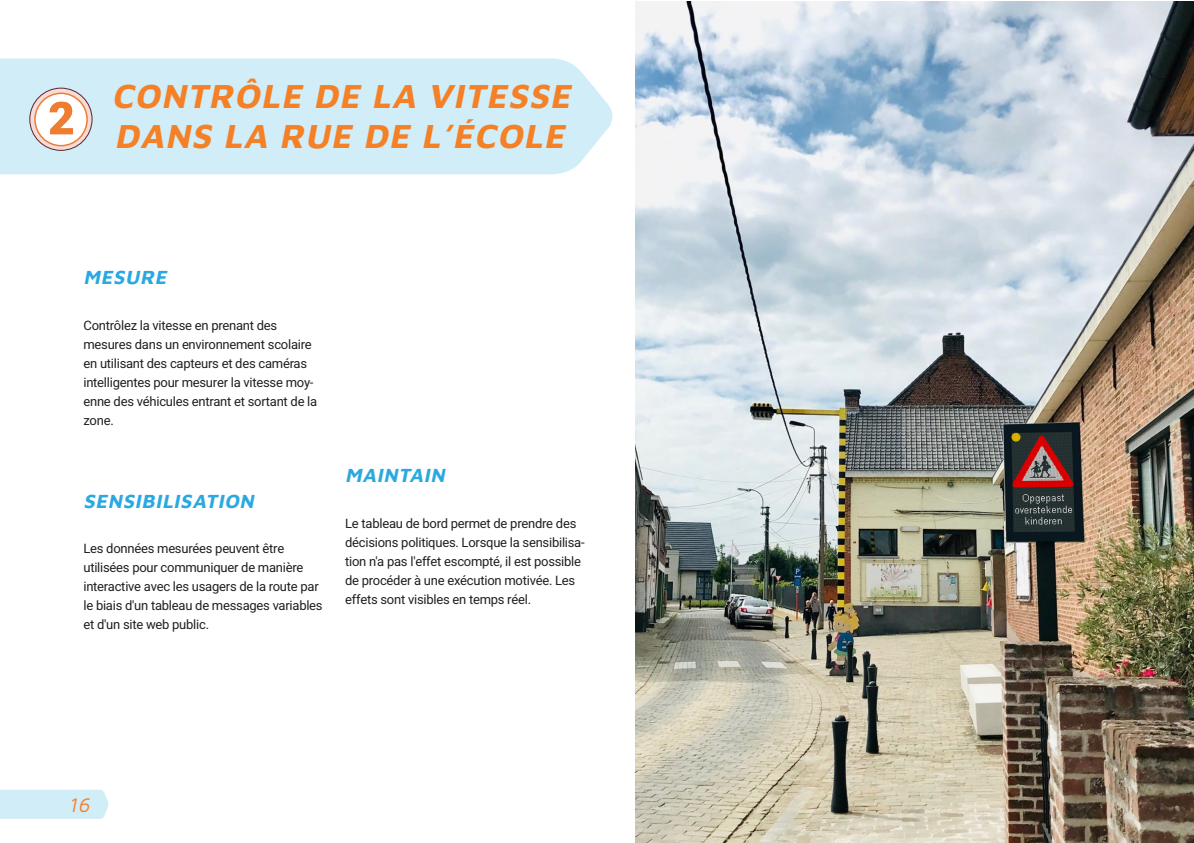
<style>
.page{position:relative;width:1194px;height:843px;background:#fff}
.page>*{position:absolute;margin:0;border:0;box-sizing:border-box;transform-origin:0 0}
.t1{font:italic 34.4px/40.2px "Maven Pro";color:#f58025}
.t2{font:italic 20.2px "Maven Pro";color:#f58025}
.t3{font:italic 19.6px "Maven Pro";color:#2aa9e0}
.t4{font:13px/19px "Heebo";letter-spacing:-.02em;color:#231f20}
</style>
<div class="page">
<div style="left:0;top:58px;width:612px;height:116px;background:#d1edf8"></div>
<img style="left:636px;top:1px;width:558px;height:842px">
<img style="left:27px;top:86px;width:69px;height:68px">
<img style="left:62px;top:108px;width:34px;height:45px">
<div style="left:0;top:790px;width:108px;height:29px;background:#d1edf8"></div>
<h1 class="t1" style="left:112px;top:74px;width:468px">CONTRÔLE DE LA VITESSE<br>DANS LA RUE DE L’ÉCOLE</h1>
<h3 class="t3" style="left:83px;top:264px;width:89px">MESURE</h3>
<p class="t4" style="left:83px;top:316px;width:235px">Contrôlez la vitesse en prenant des mesures dans un environnement scolaire en utilisant des capteurs et des caméras intelligentes pour mesurer la vitesse moy&shy;enne des véhicules entrant et sortant de la zone.</p>
<h3 class="t3" style="left:83px;top:488px;width:177px">SENSIBILISATION</h3>
<p class="t4" style="left:83px;top:539px;width:241px">Les données mesurées peuvent être utilisées pour communiquer de manière interactive avec les usagers de la route par le biais d'un tableau de messages variables et d'un site web public.</p>
<h3 class="t3" style="left:345px;top:462px;width:106px">MAINTAIN</h3>
<p class="t4" style="left:345px;top:514px;width:241px">Le tableau de bord permet de prendre des décisions politiques. Lorsque la sensibilisa&shy;tion n'a pas l'effet escompté, il est possible de procéder à une exécution motivée. Les effets sont visibles en temps réel.</p>
<h2 class="t2" style="left:68px;top:791px;width:28px">16</h2>
</div>
